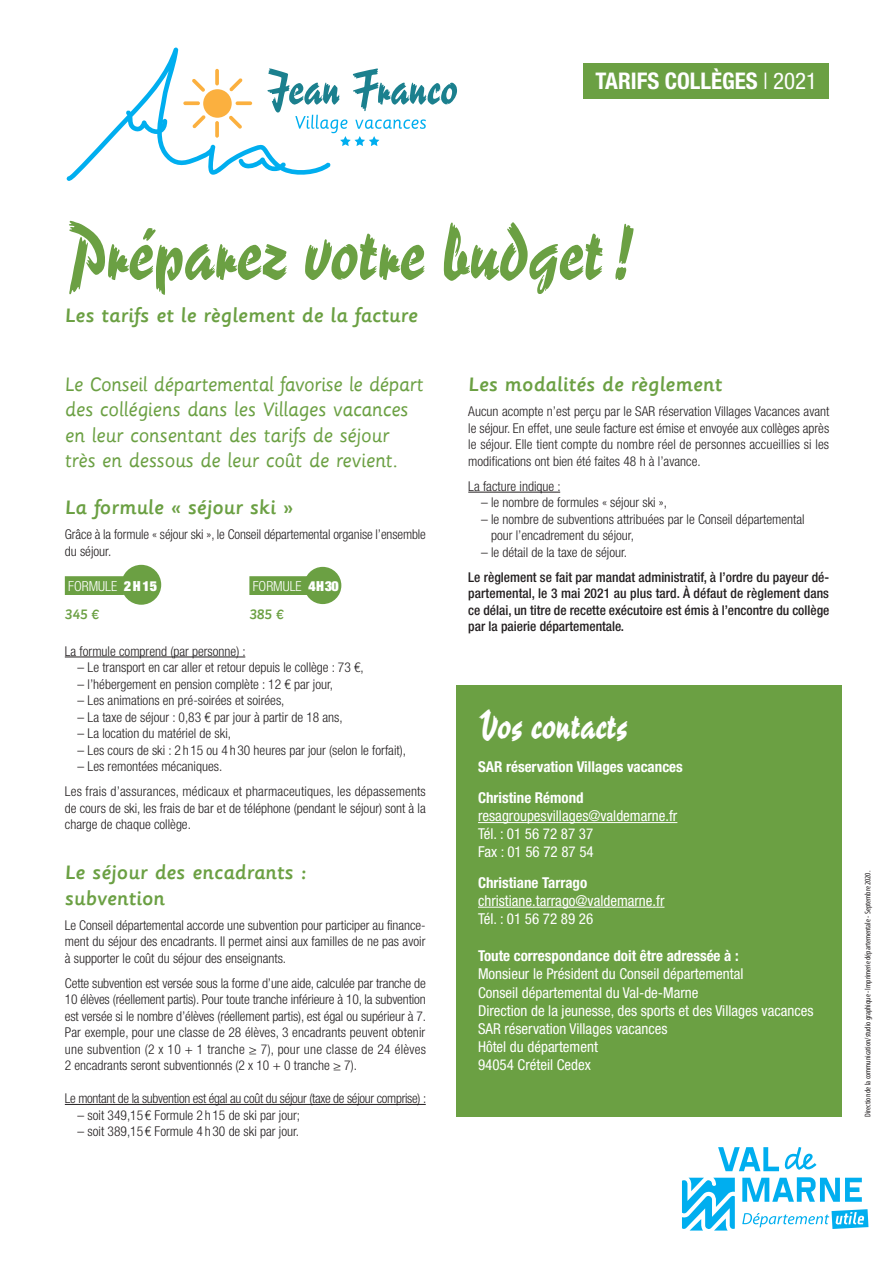
<style>
.page{position:relative;width:893px;height:1263px;background:#fff}
.page>*{position:absolute;margin:0;border:0;box-sizing:border-box;transform-origin:0 0}
.t1{font:75px "Reporter LT Std 2";color:#6ba043}
.t2{font:37.5px "Reporter LT Std 2";color:#fff}
.t3{font:700 condensed 22.95px "Helvetica Neue LT Pro";color:#fff}
.t4{font:21px/25.2px "Sassoon Primary Com";letter-spacing:-.01em;color:#6ba043}
.t5{font:500 21px/25.2px "Sassoon Primary Com";color:#6ba043}
.t6{font:condensed 15px "Helvetica Neue LT Pro";color:#fff}
.t7{font:700 condensed 15px "Helvetica Neue LT Pro";color:#fff}
.t8{font:500 14.7px "Sassoon Primary Com";color:#6ba043}
.t9{font:300 condensed 13.8px "Helvetica Neue LT Pro";color:#fff}
.t10{font:300 condensed 13.5px/16.5px "Helvetica Neue LT Pro";color:#231f20;text-align:justify}
.t11{font:500 condensed 13.5px/16.5px "Helvetica Neue LT Pro";color:#231f20;text-align:justify}
.t12{font:300 condensed 13.5px "Helvetica Neue LT Pro";letter-spacing:-.02em;color:#231f20}
.t13{font:condensed 8.25px "Myriad Pro";color:#231f20}
.s1{font-weight:300}
.s2{font-weight:400}
.s3{font-weight:900}
</style>
<div class="page">
<hr style="left:65px;top:657px;width:180px;height:1px;background:#231f20">
<hr style="left:65px;top:1104px;width:361px;height:1px;background:#231f20">
<hr style="left:468px;top:492px;width:92px;height:1px;background:#231f20">
<div style="left:121px;top:565px;width:40px;height:40px;background:#6ba043;border-radius:50%"></div>
<div style="left:304px;top:567px;width:37px;height:37px;background:#6ba043;border-radius:50%"></div>
<div style="left:65px;top:576px;width:59px;height:19px;background:#6ba043"></div>
<div style="left:249px;top:576px;width:59px;height:19px;background:#6ba043"></div>
<svg style="left:66px;top:47px;width:391px;height:134px"></svg>
<div style="left:583px;top:64px;width:246px;height:35px;background:#6ba043"></div>
<div style="left:456px;top:686px;width:386px;height:431px;background:#6ba043"></div>
<hr style="left:478px;top:822px;width:199px;height:1px;background:#fff">
<hr style="left:478px;top:907px;width:186px;height:1px;background:#fff">
<svg style="left:742px;top:1209px;width:126px;height:20px"></svg>
<svg style="left:682px;top:1178px;width:53px;height:52px"></svg>
<svg style="left:742px;top:1177px;width:120px;height:25px"></svg>
<svg style="left:718px;top:1147px;width:98px;height:24px"></svg>
<p class="t3" style="left:596px;top:67px;width:223px">TARIFS COLLÈGES <span class="s1">I</span> <span class="s2">2021</span></p>
<p class="t1" style="left:65px;top:205px;width:569px">Préparez votre budget!</p>
<p class="t5" style="left:65px;top:303px;width:354px">Les tarifs et le règlement de la facture</p>
<p class="t4" style="left:65px;top:372px;width:360px">Le Conseil départemental favorise le départ des collégiens dans les Villages vacances en leur consentant des tarifs de séjour très en dessous de leur coût de revient.</p>
<p class="t5" style="left:65px;top:495px;width:229px">La formule « séjour ski »</p>
<p class="t10" style="left:65px;top:526px;width:362px">Grâce à la formule « séjour ski », le Conseil départemental organise l’ensemble du séjour.</p>
<p class="t9" style="left:68px;top:578px;width:90px">FORMULE <span class="s3">2H15</span></p>
<p class="t8" style="left:65px;top:606px;width:36px">345 €</p>
<p class="t9" style="left:253px;top:578px;width:88px">FORMULE <span class="s3">4H30</span></p>
<p class="t8" style="left:249px;top:606px;width:36px">385 €</p>
<p class="t10" style="left:65px;top:642px;width:182px">La formule comprend (par personne) :</p>
<p class="t10" style="left:78px;top:659px;width:288px">– Le transport en car aller et retour depuis le collège : 73 €,</p>
<p class="t10" style="left:78px;top:675px;width:257px">– l’hébergement en pension complète : 12 € par jour,</p>
<p class="t10" style="left:78px;top:692px;width:208px">– Les animations en pré-soirées et soirées,</p>
<p class="t10" style="left:78px;top:708px;width:267px">– La taxe de séjour : 0,83 € par jour à partir de 18 ans,</p>
<p class="t10" style="left:78px;top:725px;width:155px">– La location du matériel de ski,</p>
<p class="t10" style="left:78px;top:741px;width:330px">– Les cours de ski : 2 h 15 ou 4 h 30 heures par jour (selon le forfait),</p>
<p class="t10" style="left:78px;top:758px;width:146px">– Les remontées mécaniques.</p>
<p class="t10" style="left:65px;top:783px;width:362px">Les frais d’assurances, médicaux et pharmaceutiques, les dépassements de cours de ski, les frais de bar et de téléphone (pendant le séjour) sont à la charge de chaque collège.</p>
<p class="t5" style="left:65px;top:860px;width:243px">Le séjour des encadrants : subvention</p>
<p class="t10" style="left:65px;top:916px;width:362px">Le Conseil départemental accorde une subvention pour participer au finance&shy;ment du séjour des encadrants. Il permet ainsi aux familles de ne pas avoir à supporter le coût du séjour des enseignants.</p>
<p class="t10" style="left:65px;top:974px;width:363px">Cette subvention est versée sous la forme d’une aide, calculée par tranche de 10 élèves (réellement partis). Pour toute tranche inférieure à 10, la subvention est versée si le nombre d’élèves (réellement partis), est égal ou supérieur à 7.<br>Par exemple, pour une classe de 28 élèves, 3 encadrants peuvent obtenir une subvention (2 x 10 + 1 tranche ≥ 7), pour une classe de 24 élèves 2 encadrants seront subventionnés (2 x 10 + 0 tranche ≥ 7).</p>
<p class="t12" style="left:65px;top:1090px;width:363px">Le montant de la subvention est égal au coût du séjour (taxe de séjour comprise) :</p>
<p class="t10" style="left:78px;top:1106px;width:224px">– soit 349,15 € Formule 2 h 15 de ski par jour;</p>
<p class="t10" style="left:78px;top:1123px;width:223px">– soit 389,15 € Formule 4 h 30 de ski par jour.</p>
<p class="t5" style="left:468px;top:372px;width:255px">Les modalités de règlement</p>
<p class="t10" style="left:468px;top:403px;width:363px">Aucun acompte n’est perçu par le SAR réservation Villages Vacances avant le séjour. En effet, une seule facture est émise et envoyée aux collèges après le séjour. Elle tient compte du nombre réel de personnes accueillies si les modifications ont bien été faites 48 h à l’avance.</p>
<p class="t10" style="left:468px;top:478px;width:94px">La facture indique :</p>
<p class="t10" style="left:481px;top:494px;width:188px">– le nombre de formules « séjour ski »,</p>
<p class="t10" style="left:491px;top:511px;width:315px;text-indent:-10px">– le nombre de subventions attribuées par le Conseil départemental pour l’encadrement du séjour,</p>
<p class="t10" style="left:481px;top:544px;width:148px">– le détail de la taxe de séjour.</p>
<p class="t11" style="left:468px;top:569px;width:363px">Le règlement se fait par mandat administratif, à l’ordre du payeur dé&shy;partemental, le 3 mai 2021 au plus tard. À défaut de règlement dans ce délai, un titre de recette exécutoire est émis à l’encontre du collège par la paierie départementale.</p>
<p class="t2" style="left:478px;top:702px;width:151px">Vos contacts</p>
<p class="t7" style="left:478px;top:758px;width:206px">SAR réservation Villages vacances</p>
<p class="t7" style="left:478px;top:789px;width:107px">Christine Rémond</p>
<p class="t6" style="left:478px;top:807px;width:201px">resagroupesvillages@valdemarne.fr</p>
<p class="t6" style="left:478px;top:825px;width:117px">Tél. : 01 56 72 87 37</p>
<p class="t6" style="left:478px;top:843px;width:117px">Fax : 01 56 72 87 54</p>
<p class="t7" style="left:478px;top:873px;width:111px">Christiane Tarrago</p>
<p class="t6" style="left:478px;top:891px;width:188px">christiane.tarrago@valdemarne.fr</p>
<p class="t6" style="left:478px;top:909px;width:117px">Tél. : 01 56 72 89 26</p>
<p class="t7" style="left:478px;top:947px;width:262px">Toute correspondance doit être adressée à :</p>
<p class="t6" style="left:478px;top:965px;width:267px">Monsieur le Président du Conseil départemental</p>
<p class="t6" style="left:478px;top:983px;width:222px">Conseil départemental du Val-de-Marne</p>
<p class="t6" style="left:478px;top:1001px;width:337px">Direction de la jeunesse, des sports et des Villages vacances</p>
<p class="t6" style="left:478px;top:1019px;width:191px">SAR réservation Villages vacances</p>
<p class="t6" style="left:478px;top:1037px;width:121px">Hôtel du département</p>
<p class="t6" style="left:478px;top:1055px;width:114px">94054 Créteil Cedex</p>
<p class="t13" style="left:863px;top:1117px;width:248px;rotate:-90deg">Direction de la communication/studio graphique - Imprimerie départementale - Septembre 2020.</p>
</div>
